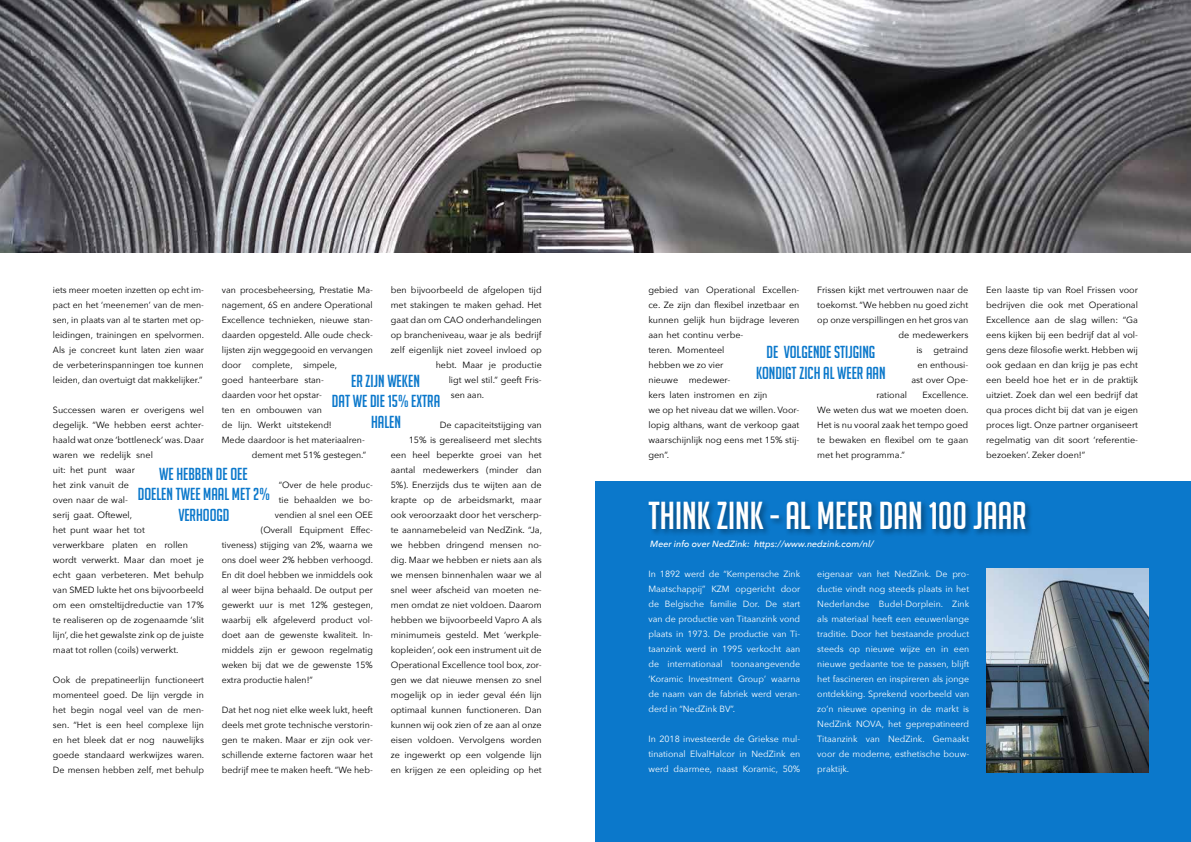
<style>
.page{position:relative;width:1191px;height:842px;background:#fff}
.page>*{position:absolute;margin:0;border:0;box-sizing:border-box;transform-origin:0 0}
.t1{font:38px "Big Noodle Titling";color:#fff}
.t2{font:17px/20.4px "Big Noodle Titling";color:#0b78cb;text-align:center}
.t3{font:9px/15px "Avenir Next";color:#000;text-align:justify}
.t4{font:9px/15px "Avenir Next";color:#fff;text-align:justify}
.t5{font:italic 500 9px "Avenir Next";color:#fff}
</style>
<div class="page">
<img style="left:0;top:0;width:1191px;height:252px">
<div style="left:595px;top:481px;width:596px;height:361px;background:#0b78cb"></div>
<img style="left:986px;top:568px;width:162px;height:204px">
<div style="left:646px;top:499px;width:387px;height:38px;background:#000;opacity:.4"></div>
<p class="t3" style="left:391px;top:281px;width:153px">ben bijvoorbeeld de afgelopen tijd</p>
<p class="t3" style="left:391px;top:296px;width:153px">met stakingen te maken gehad. Het</p>
<p class="t3" style="left:391px;top:311px;width:153px">gaat dan om CAO onderhandelingen</p>
<p class="t3" style="left:391px;top:326px;width:152px">op brancheniveau, waar je als bedrijf</p>
<p class="t3" style="left:391px;top:341px;width:153px">zelf eigenlijk niet zoveel invloed op</p>
<p class="t3" style="left:436px;top:356px;width:108px">hebt. Maar je productie</p>
<p class="t3" style="left:449px;top:371px;width:94px">ligt wel stil.” geeft Fris-</p>
<p class="t3" style="left:451px;top:386px;width:35px">sen aan.</p>
<p class="t3" style="left:391px;top:416px;width:153px;text-align:right">De capaciteitstijging van<br>15% is gerealiseerd met slechts<br>een heel beperkte groei van het aantal medewerkers (minder dan 5%). Enerzijds dus te wijten aan de krapte op de arbeidsmarkt, maar ook veroorzaakt door het verscherp&shy;te aannamebeleid van NedZink. “Ja, we hebben dringend mensen no&shy;dig. Maar we hebben er niets aan als we mensen binnenhalen waar we al snel weer afscheid van moeten ne&shy;men omdat ze niet voldoen. Daarom hebben we bijvoorbeeld Vapro A als minimumeis gesteld. Met ‘werkple&shy;kopleiden’, ook een instrument uit de Operational Excellence tool box, zor&shy;gen we dat nieuwe mensen zo snel mogelijk op in ieder geval één lijn optimaal kunnen functioneren. Dan kunnen wij ook zien of ze aan al onze eisen voldoen. Vervolgens worden ze ingewerkt op een volgende lijn en krijgen ze een opleiding op het</p>
<p class="t3" style="left:53px;top:281px;width:153px">iets meer moeten inzetten op echt im&shy;pact en het ‘meenemen’ van de men&shy;sen, in plaats van al te starten met op&shy;leidingen, trainingen en spelvormen.<br>Als je concreet kunt laten zien waar de verbeterinspanningen toe kunnen leiden, dan overtuigt dat makkelijker.”</p>
<p class="t3" style="left:53px;top:401px;width:153px;text-align:left">Successen waren er overigens wel degelijk. “We hebben eerst achter&shy;haald wat onze ‘bottleneck’ was. Daar waren we redelijk snel<br>uit: het punt waar<br>het zink vanuit de<br>oven naar de wal-<br>serij gaat. Oftewel,<br>het punt waar het tot<br>verwerkbare platen en rollen wordt verwerkt. Maar dan moet je echt gaan verbeteren. Met behulp van SMED lukte het ons bijvoorbeeld om een omsteltijdreductie van 17% te realiseren op de zogenaamde ‘slit lijn’, die het gewalste zink op de juiste maat tot rollen (coils) verwerkt.</p>
<p class="t3" style="left:53px;top:671px;width:153px">Ook de prepatineerlijn functioneert momenteel goed. De lijn vergde in het begin nogal veel van de men&shy;sen. “Het is een heel complexe lijn en het bleek dat er nog nauwelijks goede standaard werkwijzes waren.<br>De mensen hebben zelf, met behulp</p>
<p class="t3" style="left:222px;top:281px;width:152px">van procesbeheersing, Prestatie Ma-</p>
<p class="t3" style="left:222px;top:296px;width:153px">nagement, 6S en andere Operational</p>
<p class="t3" style="left:222px;top:311px;width:153px">Excellence technieken, nieuwe stan-</p>
<p class="t3" style="left:222px;top:326px;width:153px">daarden opgesteld. Alle oude check-</p>
<p class="t3" style="left:222px;top:341px;width:153px">lijsten zijn weggegooid en vervangen</p>
<p class="t3" style="left:222px;top:356px;width:117px">door complete, simpele,</p>
<p class="t3" style="left:222px;top:371px;width:104px">goed hanteerbare stan-</p>
<p class="t3" style="left:222px;top:386px;width:102px">daarden voor het opstar-</p>
<p class="t3" style="left:222px;top:401px;width:102px">ten en ombouwen van</p>
<p class="t3" style="left:222px;top:416px;width:112px">de lijn. Werkt uitstekend!</p>
<p class="t3" style="left:222px;top:431px;width:145px">Mede daardoor is het materiaalren-</p>
<p class="t3" style="left:252px;top:446px;width:116px">dement met 51% gestegen.”</p>
<p class="t3" style="left:279px;top:476px;width:96px">“Over de hele produc-</p>
<p class="t3" style="left:279px;top:491px;width:96px">tie behaalden we bo-</p>
<p class="t3" style="left:275px;top:506px;width:100px">vendien al snel een OEE</p>
<p class="t3" style="left:261px;top:521px;width:114px">(Overall Equipment Effec-</p>
<p class="t3" style="left:222px;top:536px;width:153px">tiveness) stijging van 2%, waarna we</p>
<p class="t3" style="left:222px;top:551px;width:153px">ons doel weer 2% hebben verhoogd.</p>
<p class="t3" style="left:222px;top:566px;width:153px">En dit doel hebben we inmiddels ook</p>
<p class="t3" style="left:222px;top:581px;width:153px">al weer bijna behaald. De output per</p>
<p class="t3" style="left:222px;top:596px;width:153px">gewerkt uur is met 12% gestegen,</p>
<p class="t3" style="left:222px;top:611px;width:153px">waarbij elk afgeleverd product vol-</p>
<p class="t3" style="left:222px;top:626px;width:153px">doet aan de gewenste kwaliteit. In-</p>
<p class="t3" style="left:222px;top:641px;width:153px">middels zijn er gewoon regelmatig</p>
<p class="t3" style="left:222px;top:656px;width:153px">weken bij dat we de gewenste 15%</p>
<p class="t3" style="left:222px;top:671px;width:93px">extra productie halen!”</p>
<p class="t3" style="left:222px;top:701px;width:153px">Dat het nog niet elke week lukt, heeft deels met grote technische verstorin&shy;gen te maken. Maar er zijn ook ver&shy;schillende externe factoren waar het bedrijf mee te maken heeft. “We heb-</p>
<h2 class="t2" style="left:332px;top:371px;width:110px">ER ZIJN WEKEN<br>DAT WE DIE 15% EXTRA<br>HALEN</h2>
<h2 class="t2" style="left:138px;top:464px;width:134px">WE HEBBEN DE OEE<br>DOELEN TWEE MAAL MET 2%<br>VERHOOGD</h2>
<p class="t3" style="left:648px;top:282px;width:153px;text-align:left">gebied van Operational Excellen&shy;ce. Ze zijn dan flexibel inzetbaar en kunnen gelijk hun bijdrage leveren aan het continu verbe-<br>teren. Momenteel<br>hebben we zo vier<br>nieuwe medewer-<br>kers laten instromen en zijn<br>we op het niveau dat we willen. Voor&shy;lopig althans, want de verkoop gaat waarschijnlijk nog eens met 15% stij&shy;gen”.</p>
<p class="t3" style="left:817px;top:282px;width:153px">Frissen kijkt met vertrouwen naar de</p>
<p class="t3" style="left:817px;top:297px;width:153px">toekomst. “We hebben nu goed zicht</p>
<p class="t3" style="left:817px;top:312px;width:153px">op onze verspillingen en het gros van</p>
<p class="t3" style="left:898px;top:327px;width:72px">de medewerkers</p>
<p class="t3" style="left:916px;top:342px;width:54px">is getraind</p>
<p class="t3" style="left:917px;top:357px;width:53px">en enthousi-</p>
<p class="t3" style="left:911px;top:372px;width:59px">ast over Ope-</p>
<p class="t3" style="left:876px;top:387px;width:32px">rational</p>
<h2 class="t2" style="left:756px;top:342px;width:131px">DE VOLGENDE STIJGING<br>KONDIGT ZICH AL WEER AAN</h2>
<p class="t3" style="left:817px;top:387px;width:153px;text-indent:105px">Excellence.<br>We weten dus wat we moeten doen.<br>Het is nu vooral zaak het tempo goed te bewaken en flexibel om te gaan met het programma.”</p>
<p class="t3" style="left:986px;top:282px;width:153px">Een laaste tip van Roel Frissen voor bedrijven die ook met Operational Excellence aan de slag willen: “Ga eens kijken bij een bedrijf dat al vol&shy;gens deze filosofie werkt. Hebben wij ook gedaan en dan krijg je pas echt een beeld hoe het er in de praktijk uitziet. Zoek dan wel een bedrijf dat qua proces dicht bij dat van je eigen proces ligt. Onze partner organiseert regelmatig van dit soort ‘referentie&shy;bezoeken’. Zeker doen!”</p>
<h1 class="t1" style="left:648px;top:495px;width:380px">THINK ZINK - AL MEER DAN 100 JAAR</h1>
<p class="t5" style="left:650px;top:536px;width:225px">Meer info over NedZink: https://www.nedzink.com/nl/</p>
<p class="t4" style="left:648px;top:566px;width:153px">In 1892 werd de “Kempensche Zink Maatschappij” KZM opgericht door de Belgische familie Dor. De start van de productie van Titaanzink vond plaats in 1973. De productie van Ti&shy;taanzink werd in 1995 verkocht aan de internationaal toonaangevende ‘Koramic Investment Group’ waarna de naam van de fabriek werd veran&shy;derd in “NedZink BV”.</p>
<p class="t4" style="left:648px;top:731px;width:153px">In 2018 investeerde de Griekse mul&shy;tinational ElvalHalcor in NedZink en werd daarmee, naast Koramic, 50%</p>
<p class="t4" style="left:817px;top:566px;width:153px">eigenaar van het NedZink. De pro&shy;ductie vindt nog steeds plaats in het Nederlandse Budel-Dorplein. Zink als materiaal heeft een eeuwenlange traditie. Door het bestaande product steeds op nieuwe wijze en in een nieuwe gedaante toe te passen, blijft het fascineren en inspireren als jonge ontdekking. Sprekend voorbeeld van zo’n nieuwe opening in de markt is NedZink NOVA, het geprepatineerd Titaanzink van NedZink. Gemaakt voor de moderne, esthetische bouw&shy;praktijk.</p>
</div>
